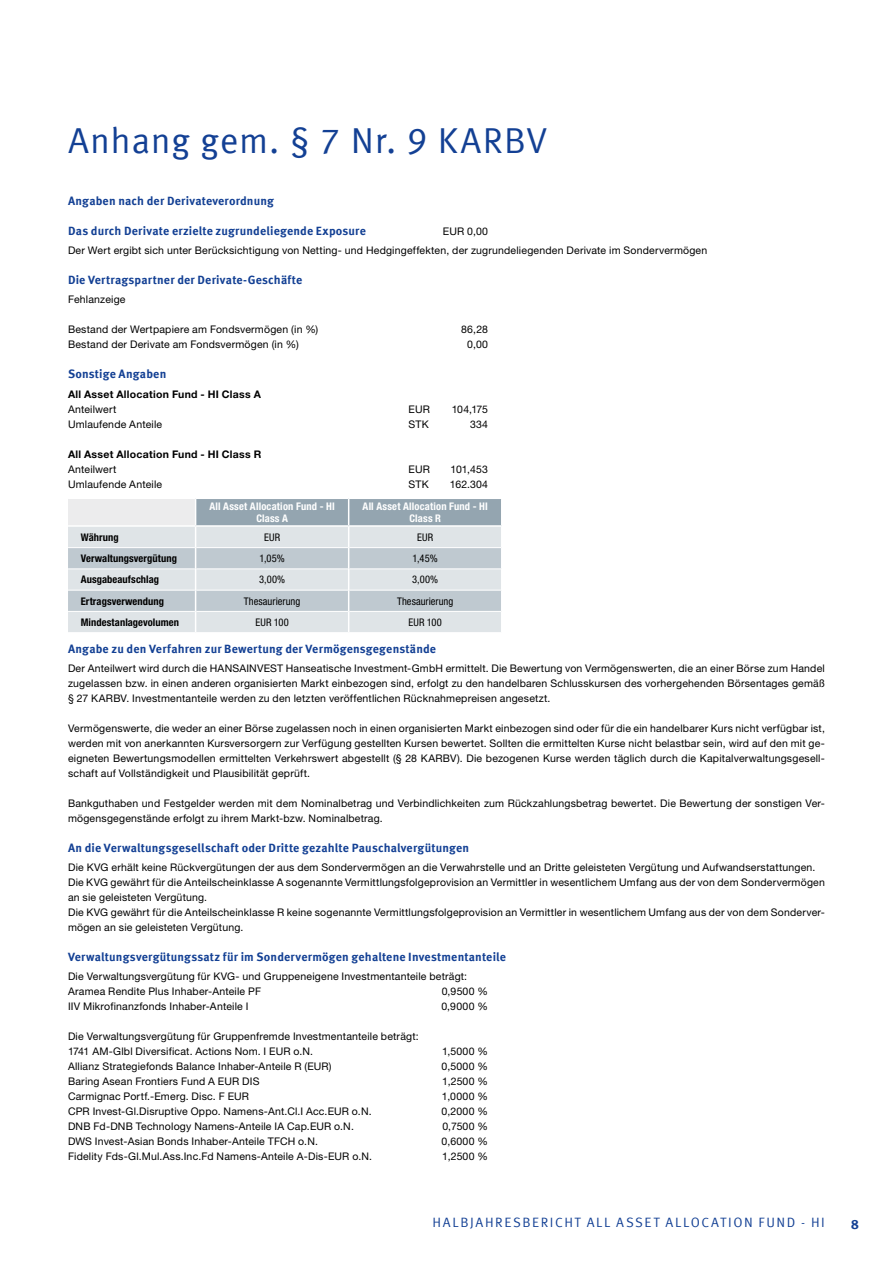
<style>
.page{position:relative;width:893px;height:1263px;background:#fff}
.page>*{position:absolute;margin:0;border:0;box-sizing:border-box;transform-origin:0 0}
.t1{font:36px "Meta Offc Pro Norm";letter-spacing:.025em;color:#134094}
.t2{font:13.5px "Meta Offc Pro Norm";letter-spacing:.12em;color:#134094}
.t3{font:700 13.5px "Meta Offc Pro";color:#134094}
.t4{font:700 12px "Meta Offc Pro";letter-spacing:.015em;color:#134094}
.t5{font:10.5px/15px "Helvetica Neue LTW1 G";letter-spacing:.02em;color:#000}
.t6{font:700 condensed 10.5px "Helvetica Neue LTW1 G";letter-spacing:.01em;color:#000}
.t7{font:condensed 10.5px "Helvetica Neue LTW1 G";letter-spacing:.01em;color:#000}
.t8{font:700 10.5px "Helvetica Neue LTW1 G";letter-spacing:.025em;color:#000}
.t9{font:700 condensed 10.5px/11.7px "Helvetica Neue LTW1 G";letter-spacing:.02em;color:#fff;text-align:center}
</style>
<div class="page">
<svg style="left:68px;top:498px;width:434px;height:134px;background:#cfd6db"></svg>
<h1 class="t1" style="left:68px;top:113px;width:481px">ANHANG GEM. § 7 N R. 9 KARBV</h1>
<p class="t4" style="left:68px;top:191px;width:207px">Angaben nach der Derivateverordnung</p>
<p class="t4" style="left:68px;top:221px;width:299px">Das durch Derivate erzielte zugrundeliegende Exposure</p>
<p class="t5" style="left:68px;top:221px;width:641px;line-height:19.2px;text-indent:375px">EUR 0,00<br>Der Wert ergibt sich unter Berücksichtigung von Netting- und Hedgingeffekten, der zugrundeliegenden Derivate im Sondervermögen</p>
<p class="t4" style="left:68px;top:270px;width:236px">Die Vertragspartner der Derivate-Geschäfte</p>
<p class="t5" style="left:68px;top:292px;width:59px">Fehlanzeige</p>
<p class="t5" style="left:68px;top:322px;width:252px">Bestand der Wertpapiere am Fondsvermögen (in %)</p>
<p class="t5" style="left:461px;top:322px;width:28px">86,28</p>
<p class="t5" style="left:68px;top:337px;width:232px">Bestand der Derivate am Fondsvermögen (in %)</p>
<p class="t5" style="left:467px;top:337px;width:22px">0,00</p>
<p class="t4" style="left:68px;top:365px;width:100px">Sonstige Angaben</p>
<p class="t8" style="left:68px;top:387px;width:194px">All Asset Allocation Fund - HI Class A</p>
<p class="t5" style="left:68px;top:401px;width:50px">Anteilwert</p>
<p class="t5" style="left:409px;top:401px;width:23px">EUR</p>
<p class="t5" style="left:452px;top:401px;width:38px">104,175</p>
<p class="t5" style="left:68px;top:416px;width:96px">Umlaufende Anteile</p>
<p class="t5" style="left:409px;top:416px;width:22px">STK</p>
<p class="t5" style="left:470px;top:416px;width:19px">334</p>
<p class="t8" style="left:68px;top:447px;width:195px">All Asset Allocation Fund - HI Class R</p>
<p class="t5" style="left:68px;top:461px;width:50px">Anteilwert</p>
<p class="t5" style="left:409px;top:461px;width:23px">EUR</p>
<p class="t5" style="left:451px;top:461px;width:39px">101,453</p>
<p class="t5" style="left:68px;top:476px;width:96px">Umlaufende Anteile</p>
<p class="t5" style="left:409px;top:476px;width:22px">STK</p>
<p class="t5" style="left:450px;top:476px;width:40px">162.304</p>
<p class="t9" style="left:209px;top:500px;width:127px">All Asset Allocation Fund - HI<br>Class A</p>
<p class="t9" style="left:363px;top:500px;width:127px">All Asset Allocation Fund - HI<br>Class R</p>
<p class="t6" style="left:81px;top:531px;width:39px">Währung</p>
<p class="t7" style="left:264px;top:531px;width:18px">EUR</p>
<p class="t7" style="left:417px;top:531px;width:18px">EUR</p>
<p class="t6" style="left:81px;top:552px;width:98px">Verwaltungsvergütung</p>
<p class="t7" style="left:259px;top:552px;width:27px">1,05%</p>
<p class="t7" style="left:412px;top:552px;width:27px">1,45%</p>
<p class="t6" style="left:81px;top:573px;width:80px">Ausgabeaufschlag</p>
<p class="t7" style="left:259px;top:573px;width:28px">3,00%</p>
<p class="t7" style="left:412px;top:573px;width:28px">3,00%</p>
<p class="t6" style="left:81px;top:594px;width:85px">Ertragsverwendung</p>
<p class="t7" style="left:244px;top:595px;width:58px">Thesaurierung</p>
<p class="t7" style="left:397px;top:595px;width:58px">Thesaurierung</p>
<p class="t6" style="left:81px;top:616px;width:100px">Mindestanlagevolumen</p>
<p class="t7" style="left:255px;top:616px;width:35px">EUR 100</p>
<p class="t7" style="left:408px;top:616px;width:35px">EUR 100</p>
<p class="t4" style="left:68px;top:639px;width:370px">Angabe zu den Verfahren zur Bewertung der Vermögensgegenstände</p>
<p class="t5" style="left:68px;top:660px;width:758px;text-align:justify">Der Anteilwert wird durch die HANSAINVEST Hanseatische Investment-GmbH ermittelt. Die Bewertung von Vermögenswerten, die an einer Börse zum Handel zugelassen bzw. in einen anderen organisierten Markt einbezogen sind, erfolgt zu den handelbaren Schlusskursen des vorhergehenden Börsentages gemäß § 27 KARBV. Investmentanteile werden zu den letzten veröffentlichen Rücknahmepreisen angesetzt.</p>
<p class="t5" style="left:68px;top:720px;width:758px;text-align:justify">Vermögenswerte, die weder an einer Börse zugelassen noch in einen organisierten Markt einbezogen sind oder für die ein handelbarer Kurs nicht verfügbar ist, werden mit von anerkannten Kursversorgern zur Verfügung gestellten Kursen bewertet. Sollten die ermittelten Kurse nicht belastbar sein, wird auf den mit ge&shy;eigneten Bewertungsmodellen ermittelten Verkehrswert abgestellt (§ 28 KARBV). Die bezogenen Kurse werden täglich durch die Kapitalverwaltungsgesell&shy;schaft auf Vollständigkeit und Plausibilität geprüft.</p>
<p class="t5" style="left:68px;top:795px;width:758px">Bankguthaben und Festgelder werden mit dem Nominalbetrag und Verbindlichkeiten zum Rückzahlungsbetrag bewertet. Die Bewertung der sonstigen Ver&shy;mögensgegenstände erfolgt zu ihrem Markt-bzw. Nominalbetrag.</p>
<p class="t4" style="left:68px;top:838px;width:403px">An die Verwaltungsgesellschaft oder Dritte gezahlte Pauschalvergütungen</p>
<p class="t5" style="left:68px;top:860px;width:758px">Die KVG erhält keine Rückvergütungen der aus dem Sondervermögen an die Verwahrstelle und an Dritte geleisteten Vergütung und Aufwandserstattungen.<br>Die KVG gewährt für die Anteilscheinklasse A sogenannte Vermittlungsfolgeprovision an Vermittler in wesentlichem Umfang aus der von dem Sondervermögen an sie geleisteten Vergütung.<br>Die KVG gewährt für die Anteilscheinklasse R keine sogenannte Vermittlungsfolgeprovision an Vermittler in wesentlichem Umfang aus der von dem Sonderver&shy;mögen an sie geleisteten Vergütung.</p>
<p class="t4" style="left:68px;top:947px;width:439px">Verwaltungsvergütungssatz für im Sondervermögen gehaltene Investmentanteile</p>
<p class="t5" style="left:68px;top:969px;width:401px">Die Verwaltungsvergütung für KVG- und Gruppeneigene Investmentanteile beträgt:<br>Aramea Rendite Plus Inhaber-Anteile PF</p>
<p class="t5" style="left:442px;top:984px;width:48px">0,9500 %</p>
<p class="t5" style="left:68px;top:999px;width:182px">IIV Mikrofinanzfonds Inhaber-Anteile I</p>
<p class="t5" style="left:441px;top:999px;width:48px">0,9000 %</p>
<p class="t5" style="left:68px;top:1029px;width:352px">Die Verwaltungsvergütung für Gruppenfremde Investmentanteile beträgt:<br>1741 AM-Glbl Diversificat. Actions Nom. I EUR o.N.</p>
<p class="t5" style="left:442px;top:1044px;width:48px">1,5000 %</p>
<p class="t5" style="left:68px;top:1059px;width:265px">Allianz Strategiefonds Balance Inhaber-Anteile R (EUR)</p>
<p class="t5" style="left:442px;top:1059px;width:48px">0,5000 %</p>
<p class="t5" style="left:68px;top:1074px;width:193px">Baring Asean Frontiers Fund A EUR DIS</p>
<p class="t5" style="left:442px;top:1074px;width:47px">1,2500 %</p>
<p class="t5" style="left:68px;top:1089px;width:183px">Carmignac Portf.-Emerg. Disc. F EUR</p>
<p class="t5" style="left:442px;top:1089px;width:48px">1,0000 %</p>
<p class="t5" style="left:68px;top:1104px;width:305px">CPR Invest-Gl.Disruptive Oppo. Namens-Ant.Cl.I Acc.EUR o.N.</p>
<p class="t5" style="left:441px;top:1104px;width:48px">0,2000 %</p>
<p class="t5" style="left:68px;top:1119px;width:287px">DNB Fd-DNB Technology Namens-Anteile IA Cap.EUR o.N.</p>
<p class="t5" style="left:442px;top:1119px;width:47px">0,7500 %</p>
<p class="t5" style="left:68px;top:1134px;width:251px">DWS Invest-Asian Bonds Inhaber-Anteile TFCH o.N.</p>
<p class="t5" style="left:442px;top:1134px;width:48px">0,6000 %</p>
<p class="t5" style="left:68px;top:1149px;width:305px">Fidelity Fds-Gl.Mul.Ass.Inc.Fd Namens-Anteile A-Dis-EUR o.N.</p>
<p class="t5" style="left:442px;top:1149px;width:47px">1,2500 %</p>
<p class="t2" style="left:432px;top:1211px;width:203px">HALBJAHRESBERICHT ALL ASSET</p>
<p class="t2" style="left:665px;top:1211px;width:44px">ALLOCATI</p>
<p class="t2" style="left:733px;top:1211px;width:93px">ON FUND - HI</p>
<p class="t3" style="left:851px;top:1214px;width:9px">8</p>
</div>
